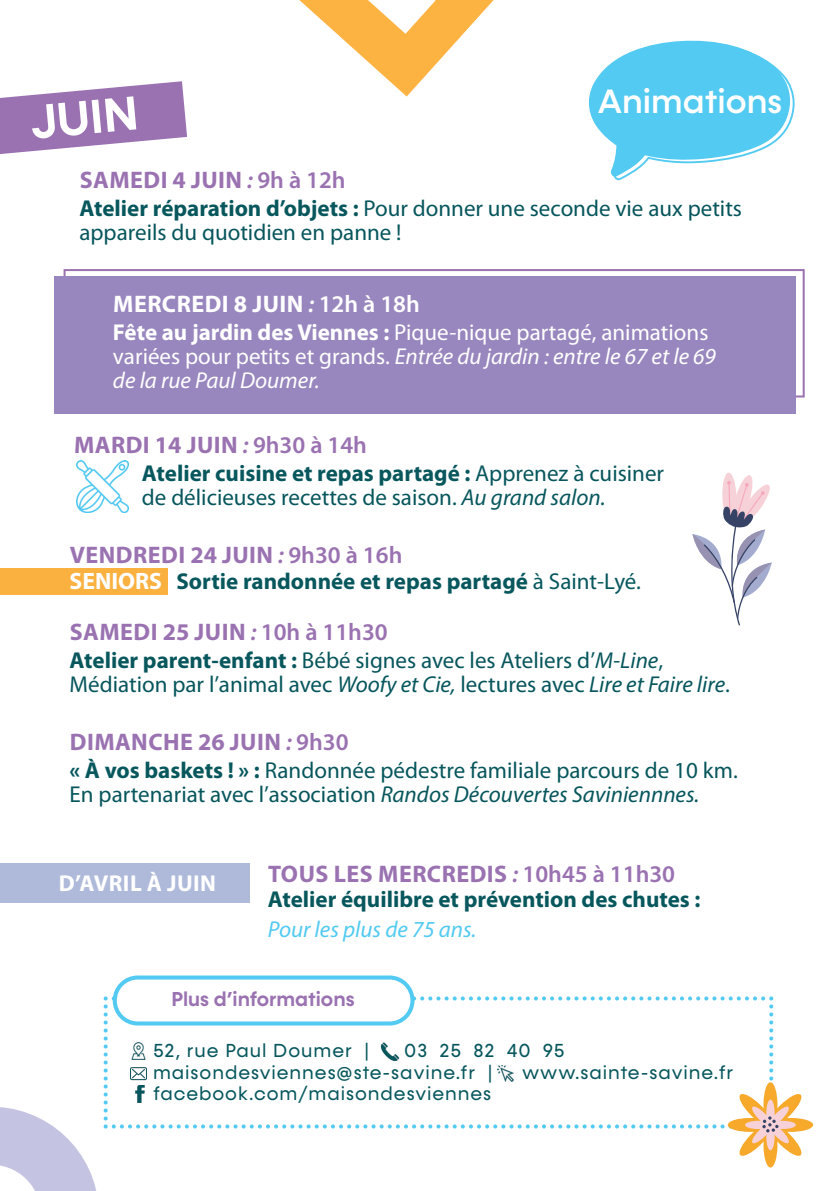
<style>
.page{position:relative;width:840px;height:1191px;background:#fff}
.page>*{position:absolute;margin:0;border:0;box-sizing:border-box;transform-origin:0 0}
.t1{font:600 48px "Konnect";color:#fff}
.t2{font:500 34px "Konnect";color:#fff}
.t3{font:700 24px "Myriad Pro";letter-spacing:.02em;color:#9a72b1}
.t4{font:700 24px "Myriad Pro";letter-spacing:.02em;color:#fff}
.t5{font:23px/24px "Myriad Pro";color:#07565c}
.t6{font:23px/24px "Myriad Pro";color:#fff}
.t7{font:700 23px "Myriad Pro";color:#07575d}
.t8{font:italic 23px "Myriad Pro";color:#52caf1}
.t9{font:700 23px "Myriad Pro";letter-spacing:.02em;color:#fff}
.t10{font:600 20.2px "Konnect";color:#9a72b1}
.t11{font:19px/22px "Konnect";letter-spacing:.05em;color:#07575d}
.s1{font-weight:600;font-style:italic}
.s2{font-weight:600}
.s3{font-weight:700;color:#07575d}
.s4{font-weight:700}
.s5{font-style:italic}
.s6{font-style:italic;color:#07575d}
.s7{font-size:23.8px;color:#fff}
.s8{font-weight:400}
</style>
<div class="page">
<svg style="left:63px;top:269px;width:741px;height:128px"></svg>
<div style="left:55px;top:277px;width:740px;height:137px;background:#9886be"></div>
<div style="left:0;top:568px;width:168px;height:26px;background:#fbb140"></div>
<div style="left:0;top:863px;width:249px;height:40px;background:#afbada"></div>
<svg style="left:0;top:81px;width:187px;height:73px"></svg>
<svg style="left:588px;top:40px;width:206px;height:140px"></svg>
<svg style="left:299px;top:0;width:195px;height:97px"></svg>
<div style="left:768px;top:1118px;width:44px;height:13px;background:#f6a92a;border-radius:50%"></div>
<svg style="left:0;top:975px;width:802px;height:216px"></svg>
<svg style="left:692px;top:474px;width:79px;height:151px"></svg>
<img style="left:76px;top:460px;width:52px;height:52px">
<h1 class="t1" style="left:28px;top:94px;width:109px;rotate:-5deg">JUIN</h1>
<h2 class="t2" style="left:597px;top:82px;width:186px">Animations</h2>
<p class="t3" style="left:80px;top:165px;width:267px">SAMEDI 4 JUIN <span class="s1">:</span> <span class="s2">9h à 12h</span></p>
<p class="t5" style="left:79px;top:196px;width:663px"><span class="s3">Atelier réparation d’objets :</span> Pour donner une seconde vie aux petits appareils du quotidien en panne !</p>
<p class="t4" style="left:113px;top:288px;width:308px">MERCREDI 8 JUIN <span class="s1">:</span> <span class="s2">12h à 18h</span></p>
<p class="t6" style="left:113px;top:320px;width:604px"><span class="s4">Fête au jardin des Viennes :</span> Pique-nique partagé, animations variées pour petits et grands. <span class="s5">Entrée du jardin : entre le 67 et le 69 de la rue Paul Doumer.</span></p>
<p class="t3" style="left:74px;top:429px;width:294px">MARDI 14 JUIN <span class="s1">:</span> <span class="s2">9h30 à 14h</span></p>
<p class="t5" style="left:142px;top:461px;width:523px"><span class="s3">Atelier cuisine et repas partagé :</span> Apprenez à cuisiner de délicieuses recettes de saison. <span class="s6">Au grand salon.</span></p>
<p class="t3" style="left:70px;top:539px;width:334px">VENDREDI 24 JUIN <span class="s1">:</span> <span class="s2">9h30 à 16h</span></p>
<p class="t7" style="left:69px;top:566px;width:572px"><span class="s7">SENIORS</span> Sortie randonnée et repas partagé <span class="s8">à Saint-Lyé.</span></p>
<p class="t3" style="left:70px;top:616px;width:319px">SAMEDI 25 JUIN <span class="s1">:</span> <span class="s2">10h à 11h30</span></p>
<p class="t5" style="left:69px;top:648px;width:661px"><span class="s3">Atelier parent-enfant :</span> Bébé signes avec les Ateliers d’<span class="s5">M-Line</span>,<br>Médiation par l’animal avec <span class="s5">Woofy et Cie,</span> lectures avec <span class="s5">Lire et Faire lire</span>.</p>
<p class="t3" style="left:70px;top:726px;width:280px">DIMANCHE 26 JUIN <span class="s1">:</span> <span class="s2">9h30</span></p>
<p class="t5" style="left:69px;top:757px;width:669px"><span class="s3">« À vos baskets ! » :</span> Randonnée pédestre familiale parcours de 10 km.<br>En partenariat avec l’association <span class="s5">Randos Découvertes Saviniennnes.</span></p>
<p class="t9" style="left:59px;top:868px;width:158px">D’AVRIL À JUIN</p>
<p class="t3" style="left:268px;top:858px;width:408px">TOUS LES MERCREDIS <span class="s1">:</span> <span class="s2">10h45 à 11h30</span></p>
<p class="t7" style="left:267px;top:884px;width:434px">Atelier équilibre et prévention des chutes :</p>
<p class="t8" style="left:267px;top:915px;width:210px">Pour les plus de 75 ans.</p>
<p class="t10" style="left:171px;top:986px;width:185px">Plus d’informations</p>
<p class="t11" style="left:153px;top:1039px;width:218px">52, rue Paul Doumer |</p>
<p class="t11" style="left:153px;top:1039px;width:413px;text-indent:251px">03 25 82 40 95 maisondesviennes@ste-savine.fr |</p>
<p class="t11" style="left:521px;top:1061px;width:213px">www.sainte-savine.fr</p>
<p class="t11" style="left:153px;top:1083px;width:339px">facebook.com/maisondesviennes</p>
</div>
